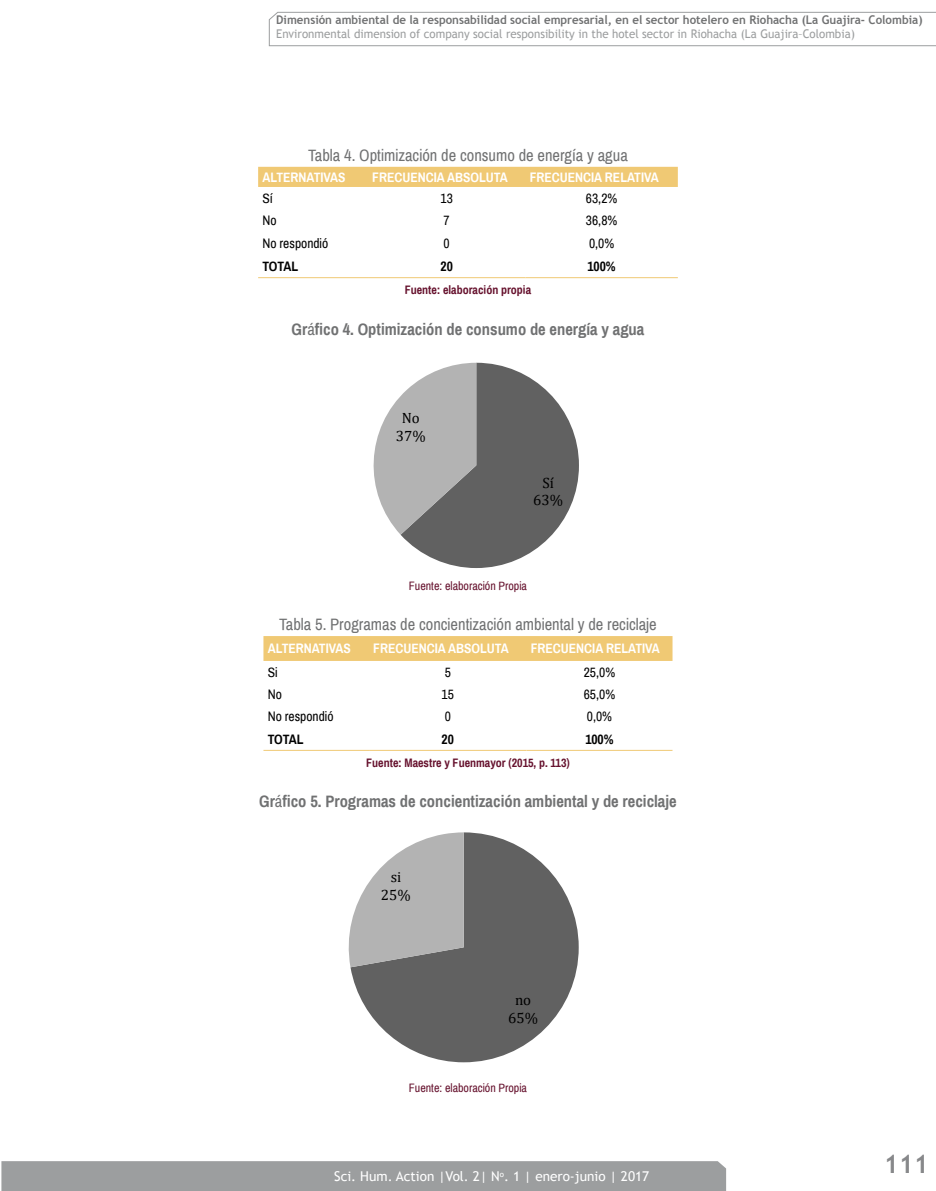
<style>
.page{position:relative;width:936px;height:1191px;background:#fff}
.page>*{position:absolute;margin:0;border:0;box-sizing:border-box;transform-origin:0 0}
.t1{font:700 25.5px "Trebuchet MS";color:#87888a}
.t2{font:700 16.5px "Archivo Narrow";color:#707172}
.t3{font:16.5px "Archivo Narrow";color:#707172}
.t4{font:15px/17.7px "Cambria";color:#000;text-align:center}
.t5{font:700 13.5px "Archivo Narrow";color:#fff}
.t6{font:13.5px "Archivo Narrow";color:#000}
.t7{font:13.5px "Trebuchet MS";color:#fff}
.t8{font:700 13.5px "Archivo Narrow";color:#000}
.t9{font:700 12px "Trebuchet MS";color:#707172;scale:.96 1}
.t10{font:12px "Trebuchet MS";color:#9c9e9f;scale:.96 1}
.t11{font:700 12px "Archivo Narrow";color:#66122e}
.t12{font:12px "Archivo Narrow";color:#66122e}
.s1{font-weight:400}
</style>
<div class="page">
<div style="left:1px;top:1161px;width:725px;height:30px;background:#9c9e9f"></div>
<svg style="left:268px;top:12px;width:667px;height:34px"></svg>
<div style="left:258px;top:167px;width:419px;height:20px;background:#f0c974"></div>
<hr style="left:258px;top:277px;width:110px;height:1px;background:#f0c974">
<hr style="left:368px;top:277px;width:157px;height:1px;background:#f0c974">
<hr style="left:525px;top:277px;width:152px;height:1px;background:#f0c974">
<div style="left:263px;top:636px;width:409px;height:25px;background:#f0c974"></div>
<hr style="left:263px;top:750px;width:106px;height:1px;background:#f0c974">
<hr style="left:369px;top:750px;width:157px;height:1px;background:#f0c974">
<hr style="left:526px;top:750px;width:146px;height:1px;background:#f0c974">
<svg style="left:373px;top:362px;width:206px;height:206px"></svg>
<svg style="left:348px;top:832px;width:231px;height:231px"></svg>
<p class="t9" style="left:276px;top:12px;width:674px">Dimensión ambiental de la responsabilidad social empresarial, en el sector hotelero en Riohacha (La Guajira- Colombia)</p>
<p class="t10" style="left:276px;top:26px;width:604px">Environmental dimension of company social responsibility in the hotel sector in Riohacha (La Guajira–Colombia)</p>
<h2 class="t3" style="left:308px;top:145px;width:321px">Tabla 4. Optimización de consumo de energía y agua</h2>
<p class="t5" style="left:262px;top:169px;width:85px">ALTERNATIVAS</p>
<p class="t5" style="left:372px;top:169px;width:137px">FRECUENCIA ABSOLUTA</p>
<p class="t5" style="left:529px;top:169px;width:130px">FRECUENCIA RELATIVA</p>
<p class="t6" style="left:262px;top:190px;width:12px">Sí</p>
<p class="t6" style="left:440px;top:190px;width:14px">13</p>
<p class="t6" style="left:586px;top:190px;width:33px">63,2%</p>
<p class="t6" style="left:262px;top:212px;width:16px">No</p>
<p class="t6" style="left:443px;top:212px;width:8px">7</p>
<p class="t6" style="left:586px;top:212px;width:33px">36,8%</p>
<p class="t6" style="left:262px;top:235px;width:67px">No respondió</p>
<p class="t6" style="left:443px;top:235px;width:8px">0</p>
<p class="t6" style="left:589px;top:235px;width:27px">0,0%</p>
<p class="t8" style="left:262px;top:258px;width:37px">TOTAL</p>
<p class="t8" style="left:440px;top:258px;width:14px">20</p>
<p class="t8" style="left:587px;top:258px;width:30px">100%</p>
<p class="t11" style="left:405px;top:283px;width:128px">Fuente: elaboración propia</p>
<h2 class="t2" style="left:291px;top:319px;width:354px">Gr<span class="s1">á</span>fico 4. Optimización de consumo de energía y agua</h2>
<p class="t4" style="left:396px;top:409px;width:31px">No<br>37%</p>
<p class="t4" style="left:533px;top:473px;width:31px">Sí<br>63%</p>
<p class="t12" style="left:409px;top:578px;width:120px">Fuente: elaboración Propia</p>
<h2 class="t3" style="left:279px;top:614px;width:379px">Tabla 5. Programas de concientización ambiental y de reciclaje</h2>
<p class="t5" style="left:268px;top:640px;width:85px">ALTERNATIVAS</p>
<p class="t5" style="left:373px;top:640px;width:137px">FRECUENCIA ABSOLUTA</p>
<p class="t5" style="left:530px;top:640px;width:130px">FRECUENCIA RELATIVA</p>
<p class="t6" style="left:268px;top:664px;width:11px">Si</p>
<p class="t6" style="left:444px;top:664px;width:8px">5</p>
<p class="t6" style="left:583px;top:664px;width:33px">25,0%</p>
<p class="t6" style="left:268px;top:686px;width:16px">No</p>
<p class="t6" style="left:441px;top:686px;width:14px">15</p>
<p class="t6" style="left:583px;top:686px;width:33px">65,0%</p>
<p class="t6" style="left:268px;top:708px;width:67px">No respondió</p>
<p class="t6" style="left:444px;top:708px;width:8px">0</p>
<p class="t6" style="left:587px;top:708px;width:27px">0,0%</p>
<p class="t8" style="left:268px;top:730px;width:37px">TOTAL</p>
<p class="t8" style="left:441px;top:730px;width:14px">20</p>
<p class="t8" style="left:585px;top:730px;width:30px">100%</p>
<p class="t11" style="left:366px;top:755px;width:205px">Fuente: Maestre y Fuenmayor (2015, p. 113)</p>
<h2 class="t2" style="left:259px;top:791px;width:419px">Gr<span class="s1">á</span>fico 5. Programas de concientización ambiental y de reciclaje</h2>
<p class="t4" style="left:381px;top:868px;width:31px">si<br>25%</p>
<p class="t4" style="left:508px;top:991px;width:31px">no<br>65%</p>
<p class="t12" style="left:409px;top:1080px;width:120px">Fuente: elaboración Propia</p>
<p class="t7" style="left:334px;top:1167px;width:316px">Sci. Hum. Action |Vol. 2| N<sup>o</sup>. 1 | enero-junio | 2017</p>
<h1 class="t1" style="left:883px;top:1147px;width:46px">111</h1>
</div>
